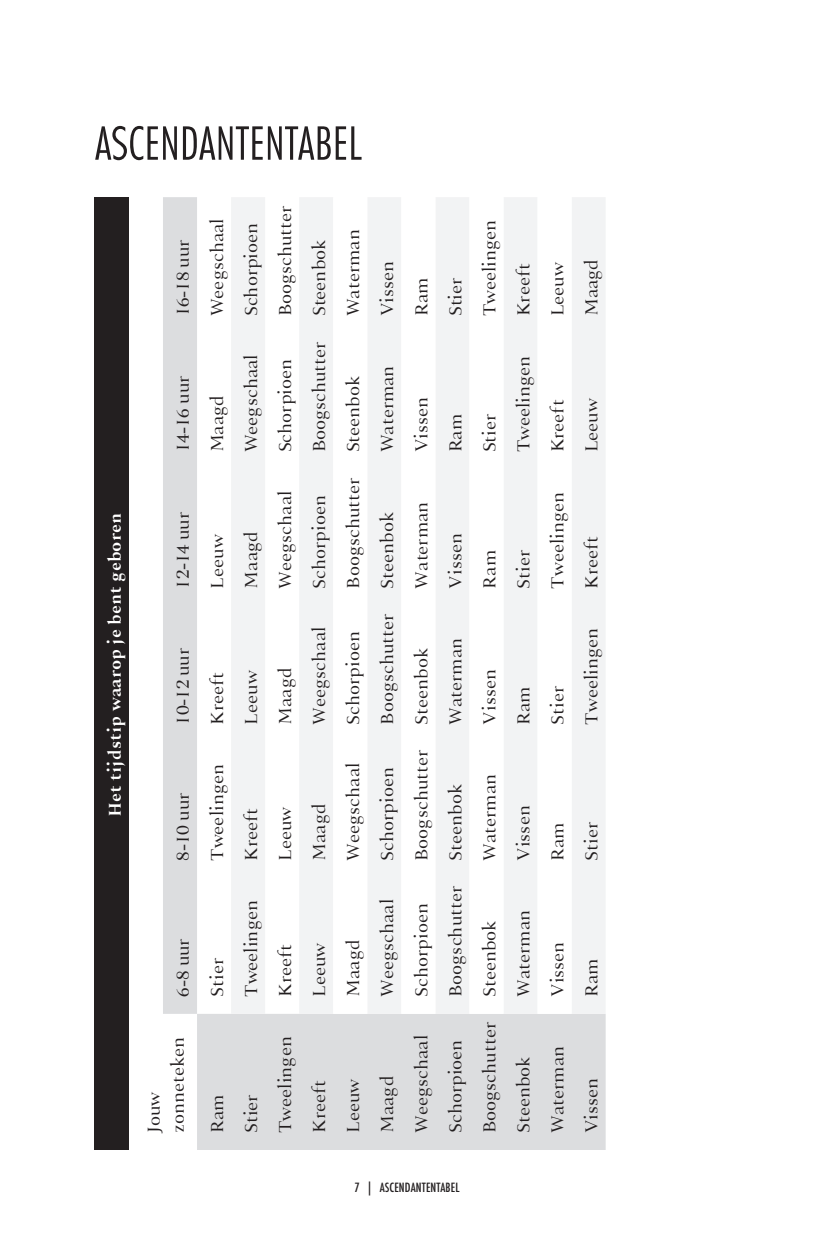
<style>
.page{position:relative;width:820px;height:1244px;background:#fff}
.page>*{position:absolute;margin:0;border:0;box-sizing:border-box;transform-origin:0 0}
.t1{font:50px "Futura PT Cond";letter-spacing:.01em;color:#231f20}
.t2{font:18px/24px "Alloy";color:#231f20}
.t3{font:700 18px "Alloy";color:#fff}
.t4{font:500 14px "Futura PT Cond";letter-spacing:.01em;color:#231f20}
</style>
<div class="page">
<div style="left:95px;top:197px;width:34px;height:953px;background:#231f20"></div>
<svg style="left:163px;top:197px;width:442px;height:953px;fill:#dcdddf"></svg>
<svg style="left:231px;top:197px;width:374px;height:816px;fill:#f2f3f4"></svg>
<svg style="left:333px;top:197px;width:238px;height:816px"></svg>
<h1 class="t1" style="left:95px;top:114px;width:268px">ASCENDANTENTABEL</h1>
<p class="t3" style="left:104px;top:817px;width:305px;rotate:-90deg">Het tijdstip waarop je bent geboren</p>
<p class="t2" style="left:171px;top:316px;width:78px;rotate:-90deg">16-18 uur</p>
<p class="t2" style="left:171px;top:452px;width:78px;rotate:-90deg">14-16 uur</p>
<p class="t2" style="left:171px;top:588px;width:78px;rotate:-90deg">12-14 uur</p>
<p class="t2" style="left:171px;top:724px;width:78px;rotate:-90deg">10-12 uur</p>
<p class="t2" style="left:171px;top:860px;width:69px;rotate:-90deg">8-10 uur</p>
<p class="t2" style="left:171px;top:996px;width:60px;rotate:-90deg">6-8 uur</p>
<p class="t2" style="left:142px;top:1133px;width:98px;rotate:-90deg">Jouw zonneteken</p>
<p class="t2" style="left:205px;top:316px;width:99px;rotate:-90deg">Weegschaal</p>
<p class="t2" style="left:239px;top:316px;width:95px;rotate:-90deg">Schorpioen</p>
<p class="t2" style="left:273px;top:316px;width:112px;rotate:-90deg">Boogschutter</p>
<p class="t2" style="left:307px;top:316px;width:78px;rotate:-90deg">Steenbok</p>
<p class="t2" style="left:341px;top:316px;width:88px;rotate:-90deg">Waterman</p>
<p class="t2" style="left:375px;top:316px;width:57px;rotate:-90deg">Vissen</p>
<p class="t2" style="left:205px;top:452px;width:59px;rotate:-90deg">Maagd</p>
<p class="t2" style="left:239px;top:452px;width:99px;rotate:-90deg">Weegschaal</p>
<p class="t2" style="left:273px;top:452px;width:95px;rotate:-90deg">Schorpioen</p>
<p class="t2" style="left:307px;top:452px;width:112px;rotate:-90deg">Boogschutter</p>
<p class="t2" style="left:341px;top:452px;width:78px;rotate:-90deg">Steenbok</p>
<p class="t2" style="left:375px;top:452px;width:88px;rotate:-90deg">Waterman</p>
<p class="t2" style="left:205px;top:588px;width:56px;rotate:-90deg">Leeuw</p>
<p class="t2" style="left:239px;top:588px;width:59px;rotate:-90deg">Maagd</p>
<p class="t2" style="left:273px;top:588px;width:99px;rotate:-90deg">Weegschaal</p>
<p class="t2" style="left:307px;top:588px;width:95px;rotate:-90deg">Schorpioen</p>
<p class="t2" style="left:341px;top:588px;width:112px;rotate:-90deg">Boogschutter</p>
<p class="t2" style="left:375px;top:588px;width:78px;rotate:-90deg">Steenbok</p>
<p class="t2" style="left:205px;top:724px;width:54px;rotate:-90deg">Kreeft</p>
<p class="t2" style="left:239px;top:724px;width:56px;rotate:-90deg">Leeuw</p>
<p class="t2" style="left:273px;top:724px;width:59px;rotate:-90deg">Maagd</p>
<p class="t2" style="left:307px;top:724px;width:99px;rotate:-90deg">Weegschaal</p>
<p class="t2" style="left:341px;top:724px;width:95px;rotate:-90deg">Schorpioen</p>
<p class="t2" style="left:375px;top:724px;width:112px;rotate:-90deg">Boogschutter</p>
<p class="t2" style="left:205px;top:860px;width:98px;rotate:-90deg">Tweelingen</p>
<p class="t2" style="left:239px;top:860px;width:54px;rotate:-90deg">Kreeft</p>
<p class="t2" style="left:273px;top:860px;width:56px;rotate:-90deg">Leeuw</p>
<p class="t2" style="left:205px;top:996px;width:40px;rotate:-90deg">Stier</p>
<p class="t2" style="left:239px;top:996px;width:98px;rotate:-90deg">Tweelingen</p>
<p class="t2" style="left:273px;top:996px;width:54px;rotate:-90deg">Kreeft</p>
<p class="t2" style="left:307px;top:860px;width:59px;rotate:-90deg">Maagd</p>
<p class="t2" style="left:341px;top:860px;width:99px;rotate:-90deg">Weegschaal</p>
<p class="t2" style="left:375px;top:860px;width:95px;rotate:-90deg">Schorpioen</p>
<p class="t2" style="left:307px;top:996px;width:56px;rotate:-90deg">Leeuw</p>
<p class="t2" style="left:341px;top:996px;width:59px;rotate:-90deg">Maagd</p>
<p class="t2" style="left:375px;top:996px;width:99px;rotate:-90deg">Weegschaal</p>
<p class="t2" style="left:409px;top:316px;width:40px;rotate:-90deg">Ram</p>
<p class="t2" style="left:443px;top:316px;width:40px;rotate:-90deg">Stier</p>
<p class="t2" style="left:409px;top:452px;width:57px;rotate:-90deg">Vissen</p>
<p class="t2" style="left:443px;top:452px;width:40px;rotate:-90deg">Ram</p>
<p class="t2" style="left:409px;top:588px;width:88px;rotate:-90deg">Waterman</p>
<p class="t2" style="left:443px;top:588px;width:57px;rotate:-90deg">Vissen</p>
<p class="t2" style="left:409px;top:724px;width:78px;rotate:-90deg">Steenbok</p>
<p class="t2" style="left:409px;top:860px;width:112px;rotate:-90deg">Boogschutter</p>
<p class="t2" style="left:409px;top:996px;width:95px;rotate:-90deg">Schorpioen</p>
<p class="t2" style="left:443px;top:724px;width:88px;rotate:-90deg">Waterman</p>
<p class="t2" style="left:443px;top:860px;width:78px;rotate:-90deg">Steenbok</p>
<p class="t2" style="left:443px;top:996px;width:112px;rotate:-90deg">Boogschutter</p>
<p class="t2" style="left:205px;top:1133px;width:40px;rotate:-90deg">Ram</p>
<p class="t2" style="left:239px;top:1133px;width:40px;rotate:-90deg">Stier</p>
<p class="t2" style="left:273px;top:1133px;width:98px;rotate:-90deg">Tweelingen</p>
<p class="t2" style="left:307px;top:1133px;width:54px;rotate:-90deg">Kreeft</p>
<p class="t2" style="left:341px;top:1133px;width:56px;rotate:-90deg">Leeuw</p>
<p class="t2" style="left:375px;top:1133px;width:59px;rotate:-90deg">Maagd</p>
<p class="t2" style="left:409px;top:1133px;width:99px;rotate:-90deg">Weegschaal</p>
<p class="t2" style="left:443px;top:1133px;width:95px;rotate:-90deg">Schorpioen</p>
<p class="t2" style="left:477px;top:316px;width:98px;rotate:-90deg">Tweelingen</p>
<p class="t2" style="left:511px;top:316px;width:54px;rotate:-90deg">Kreeft</p>
<p class="t2" style="left:477px;top:452px;width:40px;rotate:-90deg">Stier</p>
<p class="t2" style="left:511px;top:452px;width:98px;rotate:-90deg">Tweelingen</p>
<p class="t2" style="left:477px;top:588px;width:40px;rotate:-90deg">Ram</p>
<p class="t2" style="left:511px;top:588px;width:40px;rotate:-90deg">Stier</p>
<p class="t2" style="left:477px;top:724px;width:57px;rotate:-90deg">Vissen</p>
<p class="t2" style="left:511px;top:724px;width:40px;rotate:-90deg">Ram</p>
<p class="t2" style="left:477px;top:860px;width:88px;rotate:-90deg">Waterman</p>
<p class="t2" style="left:511px;top:860px;width:57px;rotate:-90deg">Vissen</p>
<p class="t2" style="left:477px;top:996px;width:78px;rotate:-90deg">Steenbok</p>
<p class="t2" style="left:477px;top:1133px;width:112px;rotate:-90deg">Boogschutter</p>
<p class="t2" style="left:511px;top:996px;width:88px;rotate:-90deg">Waterman</p>
<p class="t2" style="left:511px;top:1133px;width:78px;rotate:-90deg">Steenbok</p>
<p class="t2" style="left:545px;top:316px;width:56px;rotate:-90deg">Leeuw</p>
<p class="t2" style="left:579px;top:316px;width:59px;rotate:-90deg">Maagd</p>
<p class="t2" style="left:545px;top:452px;width:54px;rotate:-90deg">Kreeft</p>
<p class="t2" style="left:579px;top:452px;width:56px;rotate:-90deg">Leeuw</p>
<p class="t2" style="left:545px;top:588px;width:98px;rotate:-90deg">Tweelingen</p>
<p class="t2" style="left:579px;top:588px;width:54px;rotate:-90deg">Kreeft</p>
<p class="t2" style="left:545px;top:724px;width:40px;rotate:-90deg">Stier</p>
<p class="t2" style="left:579px;top:724px;width:98px;rotate:-90deg">Tweelingen</p>
<p class="t2" style="left:545px;top:860px;width:40px;rotate:-90deg">Ram</p>
<p class="t2" style="left:579px;top:860px;width:40px;rotate:-90deg">Stier</p>
<p class="t2" style="left:545px;top:996px;width:57px;rotate:-90deg">Vissen</p>
<p class="t2" style="left:545px;top:1133px;width:88px;rotate:-90deg">Waterman</p>
<p class="t2" style="left:579px;top:996px;width:40px;rotate:-90deg">Ram</p>
<p class="t2" style="left:579px;top:1133px;width:57px;rotate:-90deg">Vissen</p>
<p class="t4" style="left:354px;top:1179px;width:107px">7 | ASCENDANTENTABEL</p>
</div>
